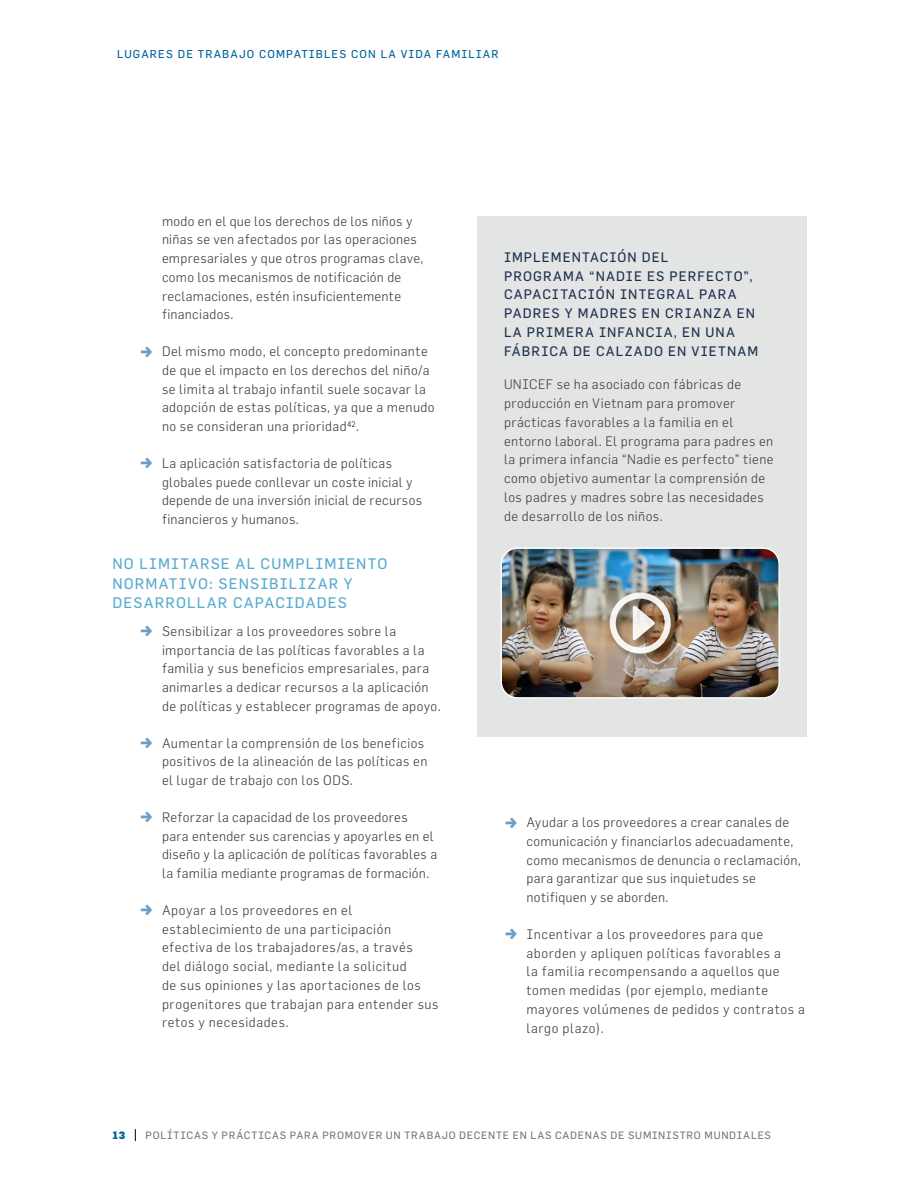
<style>
.page{position:relative;width:918px;height:1188px;background:#fff}
.page>*{position:absolute;margin:0;border:0;box-sizing:border-box;transform-origin:0 0}
.Headline_4{font:15px/19.5px "Flama";letter-spacing:.075em;color:#59abd0}
.Text_9_10_5{font:300 13.5px/18.8px "Flama";letter-spacing:.03em;color:#414042}
.Text_9_10_5-2{font:13.5px/18.8px "Flama";letter-spacing:.08em;color:#1e3250}
.t1{font:11.25px "Flama";letter-spacing:.1em;color:#00639c}
.t2{font:10.5px "Flama";letter-spacing:.075em;color:#78777a}
.t3{font:900 10.5px "Flama";color:#00639c}
</style>
<div class="page">
<svg style="left:135px;top:1129px;width:1px;height:12px"></svg>
<div style="left:477px;top:216px;width:329px;height:520px;background:#e3e4e4"></div>
<img style="left:503px;top:549px;width:275px;height:148px">
<div style="left:501px;top:547px;width:279px;height:152px;border:1px solid #fff;border-radius:16px"></div>
<div style="left:608px;top:590px;width:74px;height:74px;background:#000;opacity:.5"></div>
<svg style="left:610px;top:592px;width:61px;height:62px;background:#b5a596"></svg>
<p class="t1" style="left:117px;top:47px;width:383px">LUGARES DE TRABAJO COMPATIBLES CON LA VIDA FAMILIAR</p>
<p class="Text_9_10_5" style="left:162px;top:211px;width:263px">modo en el que los derechos de los niños y niñas se ven afectados por las operaciones empresariales y que otros programas clave, como los mecanismos de notificación de reclamaciones, estén insuficientemente financiados.</p>
<p class="Text_9_10_5" style="left:162px;top:342px;width:274px">Del mismo modo, el concepto predominante de que el impacto en los derechos del niño/a se limita al trabajo infantil suele socavar la adopción de estas políticas, ya que a menudo no se consideran una prioridad<sup>42</sup>.</p>
<p class="Text_9_10_5" style="left:162px;top:453px;width:262px">La aplicación satisfactoria de políticas globales puede conllevar un coste inicial y depende de una inversión inicial de recursos financieros y humanos.</p>
<p class="Headline_4" style="left:112px;top:554px;width:276px">NO LIMITARSE AL CUMPLIMIENTO<br>NORMATIVO: SENSIBILIZAR Y<br>DESARROLLAR CAPACIDADES</p>
<p class="Text_9_10_5" style="left:162px;top:621px;width:280px">Sensibilizar a los proveedores sobre la importancia de las políticas favorables a la familia y sus beneficios empresariales, para animarles a dedicar recursos a la aplicación de políticas y establecer programas de apoyo.</p>
<p class="Text_9_10_5" style="left:162px;top:733px;width:267px">Aumentar la comprensión de los beneficios positivos de la alineación de las políticas en el lugar de trabajo con los ODS.</p>
<p class="Text_9_10_5" style="left:162px;top:807px;width:277px">Reforzar la capacidad de los proveedores para entender sus carencias y apoyarles en el diseño y la aplicación de políticas favorables a la familia mediante programas de formación.</p>
<p class="Text_9_10_5" style="left:162px;top:900px;width:278px">Apoyar a los proveedores en el establecimiento de una participación efectiva de los trabajadores/as, a través<br>del diálogo social, mediante la solicitud<br>de sus opiniones y las aportaciones de los progenitores que trabajan para entender sus retos y necesidades.</p>
<p class="Text_9_10_5-2" style="left:504px;top:247px;width:256px">IMPLEMENTACIÓN DEL<br>PROGRAMA “NADIE ES PERFECTO”,<br>CAPACITACIÓN INTEGRAL PARA<br>PADRES Y MADRES EN CRIANZA EN<br>LA PRIMERA INFANCIA, EN UNA<br>FÁBRICA DE CALZADO EN VIETNAM</p>
<p class="Text_9_10_5" style="left:504px;top:375px;width:271px">UNICEF se ha asociado con fábricas de producción en Vietnam para promover prácticas favorables a la familia en el entorno laboral. El programa para padres en la primera infancia “Nadie es perfecto” tiene como objetivo aumentar la comprensión de los padres y madres sobre las necesidades de desarrollo de los niños.</p>
<p class="Text_9_10_5" style="left:526px;top:813px;width:276px">Ayudar a los proveedores a crear canales de comunicación y financiarlos adecuadamente, como mecanismos de denuncia o reclamación, para garantizar que sus inquietudes se notifiquen y se aborden.</p>
<p class="Text_9_10_5" style="left:526px;top:924px;width:280px">Incentivar a los proveedores para que aborden y apliquen políticas favorables a<br>la familia recompensando a aquellos que tomen medidas (por ejemplo, mediante mayores volúmenes de pedidos y contratos a largo plazo).</p>
<p class="t3" style="left:112px;top:1129px;width:14px">13</p>
<p class="t2" style="left:145px;top:1129px;width:627px">POLÍTICAS Y PRÁCTICAS PARA PROMOVER UN TRABAJO DECENTE EN LAS CADENAS DE SUMINISTRO MUNDIALES</p>
</div>
